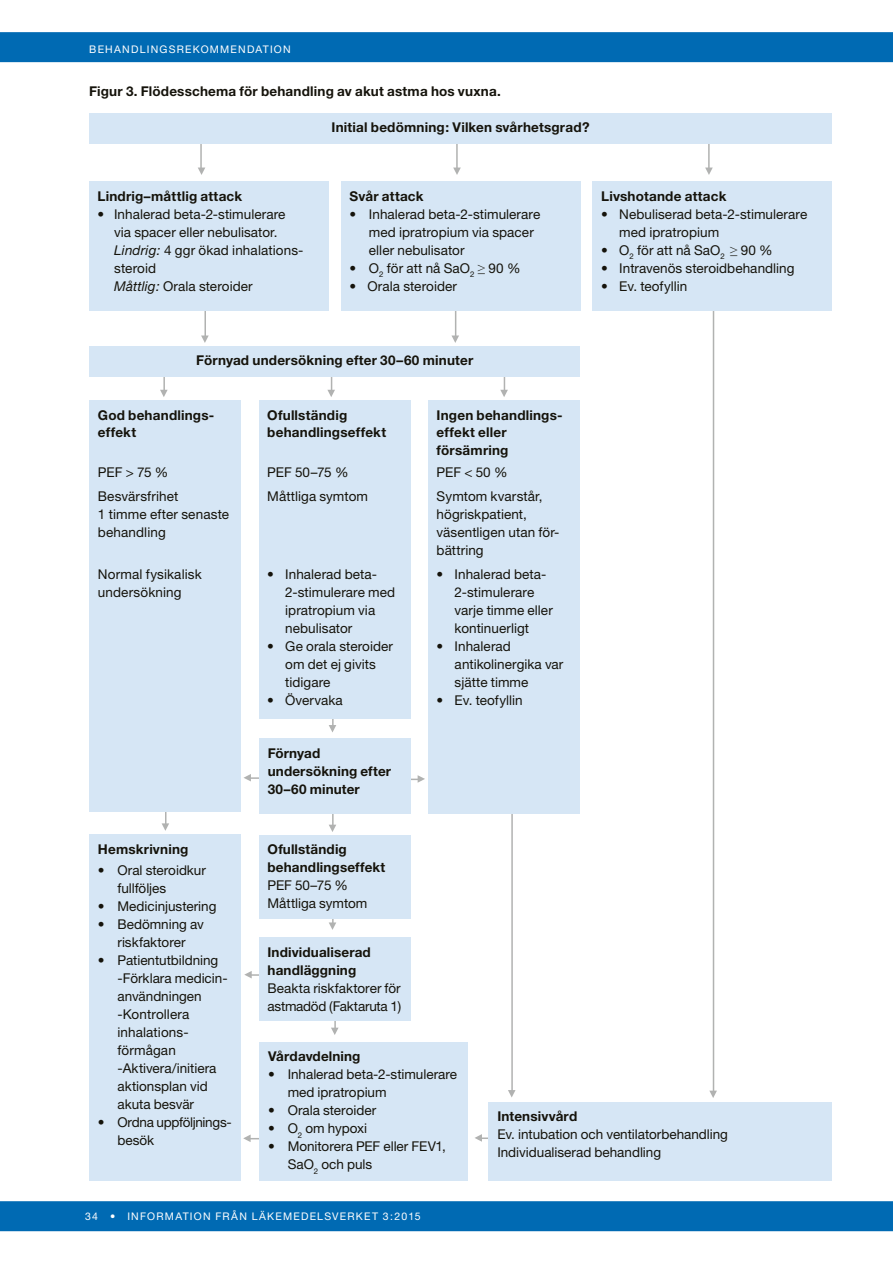
<style>
.page{position:relative;width:893px;height:1263px;background:#fff}
.page>*{position:absolute;margin:0;border:0;box-sizing:border-box;transform-origin:0 0}
.t1{font:13.5px/18px "Helvetica Neue";color:#15130b}
.t2{font:700 13.5px/18px "Helvetica Neue";letter-spacing:.01em;color:#15130b}
.t3{font:13.5px/18px "Helvetica Neue";letter-spacing:-.02em;color:#15130b}
.t4{font:10.5px "Helvetica Neue";letter-spacing:.115em;color:#fff}
.s1{font-style:italic}
.s2{font-family:"Times New Roman"}
</style>
<div class="page">
<div style="left:0;top:1201px;width:893px;height:30px;background:#006ab3"></div>
<div style="left:0;top:32px;width:893px;height:30px;background:#006ab3"></div>
<hr style="left:456px;top:129px;width:2px;height:43px;background:#b1b2b1">
<svg style="left:453px;top:168px;width:8px;height:7px"></svg>
<hr style="left:247px;top:777px;width:42px;height:2px;background:#b1b2b1">
<svg style="left:244px;top:774px;width:7px;height:7px"></svg>
<hr style="left:379px;top:779px;width:43px;height:1px;background:#b1b2b1">
<svg style="left:418px;top:775px;width:7px;height:8px"></svg>
<hr style="left:200px;top:129px;width:2px;height:43px;background:#b1b2b1">
<svg style="left:198px;top:168px;width:7px;height:7px"></svg>
<hr style="left:708px;top:129px;width:2px;height:43px;background:#b1b2b1">
<svg style="left:705px;top:168px;width:8px;height:7px"></svg>
<div style="left:89px;top:113px;width:743px;height:30px;background:#d6e6f5"></div>
<hr style="left:204px;top:297px;width:2px;height:43px;background:#b1b2b1">
<svg style="left:201px;top:335px;width:8px;height:8px"></svg>
<hr style="left:455px;top:297px;width:1px;height:43px;background:#b1b2b1">
<svg style="left:451px;top:335px;width:8px;height:8px"></svg>
<div style="left:89px;top:182px;width:239px;height:129px;background:#d6e6f5"></div>
<div style="left:341px;top:182px;width:239px;height:129px;background:#d6e6f5"></div>
<hr style="left:163px;top:351px;width:2px;height:43px;background:#b1b2b1">
<svg style="left:160px;top:390px;width:8px;height:7px"></svg>
<hr style="left:331px;top:351px;width:1px;height:43px;background:#b1b2b1">
<svg style="left:327px;top:390px;width:8px;height:7px"></svg>
<hr style="left:504px;top:351px;width:1px;height:43px;background:#b1b2b1">
<svg style="left:500px;top:390px;width:8px;height:7px"></svg>
<div style="left:89px;top:346px;width:491px;height:30px;background:#d6e6f5"></div>
<hr style="left:332px;top:687px;width:2px;height:42px;background:#b1b2b1">
<svg style="left:329px;top:725px;width:7px;height:7px"></svg>
<div style="left:259px;top:400px;width:152px;height:319px;background:#d6e6f5"></div>
<div style="left:89px;top:835px;width:152px;height:346px;background:#d6e6f5"></div>
<hr style="left:713px;top:276px;width:1px;height:819px;background:#b1b2b1">
<svg style="left:709px;top:1090px;width:8px;height:8px"></svg>
<div style="left:593px;top:182px;width:239px;height:129px;background:#d6e6f5"></div>
<hr style="left:511px;top:795px;width:2px;height:299px;background:#b1b2b1">
<svg style="left:508px;top:1090px;width:7px;height:7px"></svg>
<div style="left:428px;top:400px;width:152px;height:414px;background:#d6e6f5"></div>
<hr style="left:332px;top:786px;width:2px;height:43px;background:#b1b2b1">
<svg style="left:329px;top:825px;width:7px;height:7px"></svg>
<hr style="left:332px;top:884px;width:2px;height:43px;background:#b1b2b1">
<svg style="left:329px;top:922px;width:7px;height:8px"></svg>
<hr style="left:334px;top:989px;width:2px;height:43px;background:#b1b2b1">
<svg style="left:331px;top:1028px;width:8px;height:7px"></svg>
<div style="left:259px;top:739px;width:152px;height:75px;background:#d6e6f5"></div>
<div style="left:259px;top:835px;width:152px;height:83px;background:#d6e6f5"></div>
<hr style="left:165px;top:785px;width:1px;height:43px;background:#b1b2b1">
<svg style="left:162px;top:823px;width:7px;height:8px"></svg>
<div style="left:89px;top:400px;width:152px;height:412px;background:#d6e6f5"></div>
<hr style="left:247px;top:974px;width:43px;height:2px;background:#b1b2b1">
<svg style="left:244px;top:971px;width:8px;height:7px"></svg>
<div style="left:259px;top:937px;width:152px;height:84px;background:#d6e6f5"></div>
<hr style="left:246px;top:1138px;width:43px;height:1px;background:#b1b2b1">
<svg style="left:243px;top:1134px;width:8px;height:8px"></svg>
<div style="left:260px;top:1042px;width:208px;height:139px;background:#d6e6f5"></div>
<hr style="left:478px;top:1137px;width:42px;height:2px;background:#b1b2b1">
<svg style="left:475px;top:1134px;width:7px;height:8px"></svg>
<div style="left:489px;top:1102px;width:343px;height:79px;background:#d6e6f5"></div>
<p class="t4" style="left:89px;top:43px;width:203px">BEHANDLINGSREKOMMENDATION</p>
<p class="t2" style="left:89px;top:81px;width:413px">Figur 3. Flödesschema för behandling av akut astma hos vuxna.</p>
<p class="t2" style="left:331px;top:118px;width:259px">Initial bedömning: Vilken svårhetsgrad?</p>
<p class="t2" style="left:98px;top:187px;width:146px">Lindrig–måttlig attack</p>
<p class="t1" style="left:114px;top:205px;width:191px;text-indent:-16px">• Inhalerad beta-2-stimulerare via spacer eller nebulisator.<br><span class="s1">Lindrig:</span> 4 ggr ökad inhalations&shy;steroid<br><span class="s1">Måttlig:</span> Orala steroider</p>
<p class="t2" style="left:349px;top:187px;width:76px">Svår attack</p>
<p class="t1" style="left:369px;top:205px;width:173px;text-indent:-19px">• Inhalerad beta-2-stimulerare med ipratropium via spacer eller nebulisator</p>
<p class="t1" style="left:349px;top:259px;width:173px">• O<sub>2</sub> för att nå SaO<sub>2</sub> <span class="s2">≥</span> 90 %</p>
<p class="t1" style="left:349px;top:277px;width:109px">• Orala steroider</p>
<p class="t2" style="left:601px;top:187px;width:127px">Livshotande attack</p>
<p class="t1" style="left:619px;top:205px;width:190px;text-indent:-18px">• Nebuliserad beta-2-stimulerare med ipratropium</p>
<p class="t1" style="left:601px;top:241px;width:173px">• O<sub>2</sub> för att nå SaO<sub>2</sub> <span class="s2">≥</span> 90 %</p>
<p class="t1" style="left:601px;top:259px;width:195px">• Intravenös steroidbehandling</p>
<p class="t1" style="left:601px;top:277px;width:87px">• Ev. teofyllin</p>
<p class="t2" style="left:196px;top:351px;width:279px">Förnyad undersökning efter 30–60 minuter</p>
<p class="t2" style="left:98px;top:405px;width:118px">God behandlings&shy;effekt</p>
<p class="t1" style="left:98px;top:460px;width:82px;line-height:24px">PEF &gt; 75 %<br>Besvärsfrihet</p>
<p class="t1" style="left:98px;top:505px;width:133px">1 timme efter senaste behandling</p>
<p class="t1" style="left:98px;top:565px;width:105px">Normal fysikalisk undersökning</p>
<p class="t2" style="left:267px;top:405px;width:120px">Ofullständig behandlingseffekt</p>
<p class="t1" style="left:267px;top:460px;width:102px;line-height:24px">PEF 50–75 %<br>Måttliga symtom</p>
<p class="t1" style="left:285px;top:565px;width:111px;text-indent:-18px">• Inhalerad beta-<br>2-stimulerare med ipratropium via nebulisator</p>
<p class="t1" style="left:285px;top:637px;width:109px;text-indent:-18px">• Ge orala steroider om det ej givits tidigare</p>
<p class="t1" style="left:267px;top:691px;width:77px">• Övervaka</p>
<p class="t2" style="left:268px;top:744px;width:125px">Förnyad undersökning efter<br>30–60 minuter</p>
<p class="t2" style="left:437px;top:405px;width:127px">Ingen behandlings&shy;effekt eller försämring</p>
<p class="t1" style="left:437px;top:460px;width:107px;line-height:24px">PEF &lt; 50 %<br>Symtom kvarstår,</p>
<p class="t1" style="left:437px;top:505px;width:124px">högriskpatient, väsentligen utan för&shy;bättring</p>
<p class="t1" style="left:455px;top:565px;width:100px;text-indent:-18px">• Inhalerad beta-<br>2-stimulerare varje timme eller kontinuerligt</p>
<p class="t1" style="left:455px;top:637px;width:110px;text-indent:-18px">• Inhalerad antikolinergika var sjätte timme</p>
<p class="t1" style="left:437px;top:691px;width:87px">• Ev. teofyllin</p>
<p class="t2" style="left:98px;top:839px;width:92px">Hemskrivning</p>
<p class="t1" style="left:117px;top:861px;width:90px;text-indent:-19px">• Oral steroidkur fullföljes</p>
<p class="t1" style="left:98px;top:897px;width:120px">• Medicinjustering</p>
<p class="t1" style="left:98px;top:915px;width:107px;text-align:center">• Bedömning av riskfaktorer</p>
<p class="t1" style="left:117px;top:951px;width:112px;text-indent:-19px">• Patientutbildning -Förklara medicin&shy;användningen -Kontrollera inhalations&shy;förmågan -Aktivera/initiera aktionsplan vid akuta besvär</p>
<p class="t3" style="left:117px;top:1113px;width:116px;text-indent:-19px">• Ordna uppföljnings&shy;besök</p>
<p class="t2" style="left:268px;top:839px;width:119px">Ofullständig behandlingseffekt</p>
<p class="t1" style="left:268px;top:876px;width:101px">PEF 50–75 %<br>Måttliga symtom</p>
<p class="t2" style="left:268px;top:942px;width:105px">Individualiserad handläggning</p>
<p class="t1" style="left:268px;top:978px;width:135px">Beakta riskfaktorer för astmadöd (Faktaruta 1)</p>
<p class="t2" style="left:268px;top:1047px;width:94px">Vårdavdelning</p>
<p class="t1" style="left:288px;top:1065px;width:171px;text-indent:-19px">• Inhalerad beta-2-stimulerare med ipratropium</p>
<p class="t1" style="left:268px;top:1101px;width:110px">• Orala steroider</p>
<p class="t1" style="left:268px;top:1119px;width:101px">• O<sub>2</sub> om hypoxi</p>
<p class="t1" style="left:288px;top:1137px;width:160px;text-indent:-19px">• Monitorera PEF eller FEV1,<br>SaO<sub>2</sub> och puls</p>
<p class="t4" style="left:85px;top:1210px;width:337px">34 • INFORMATION FRÅN LÄKEMEDELSVERKET 3:2015</p>
<p class="t2" style="left:497px;top:1107px;width:81px">Intensivvård</p>
<p class="t1" style="left:497px;top:1125px;width:232px">Ev. intubation och ventilatorbehandling<br>Individualiserad behandling</p>
</div>
